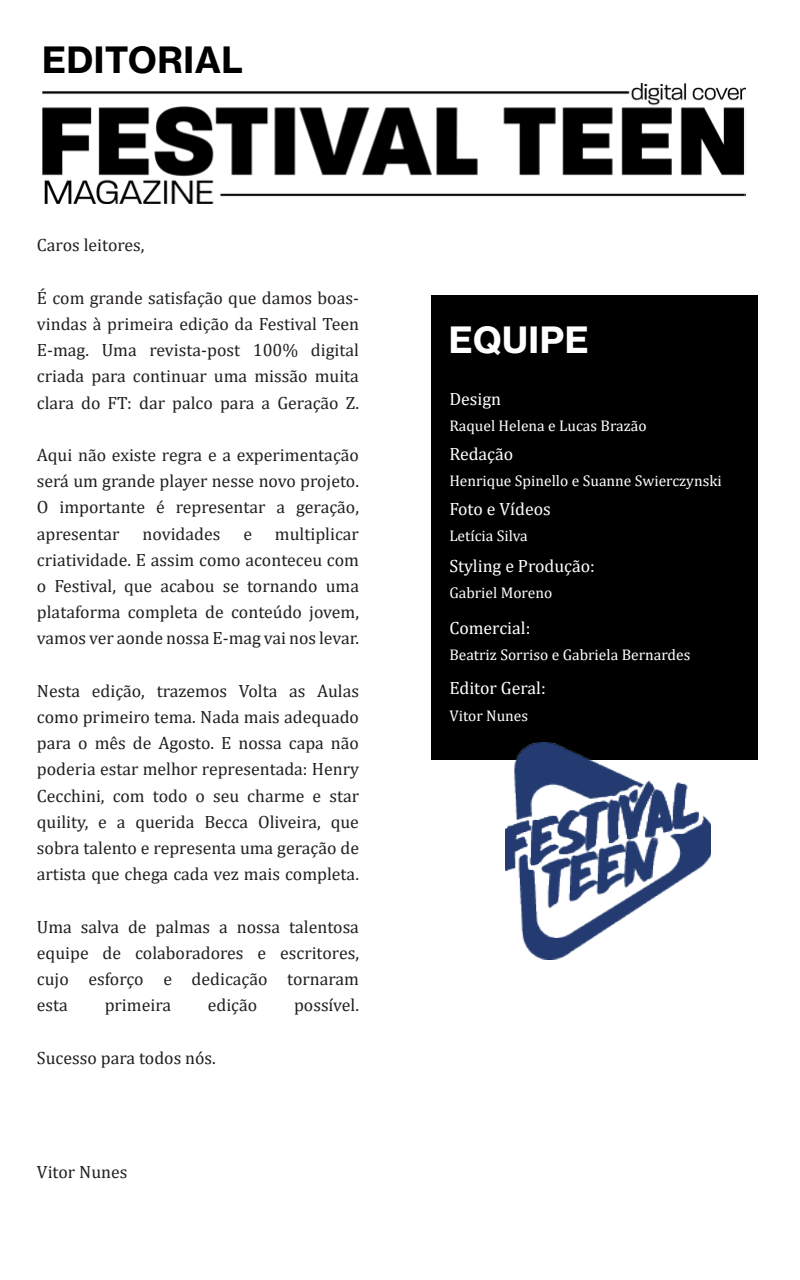
<style>
.page{position:relative;width:800px;height:1280px;background:#fff}
.page>*{position:absolute;margin:0;border:0;box-sizing:border-box;transform-origin:0 0}
.t1{font:35.7px "N Haas Grotesk TX Pro 75 Bd";letter-spacing:.015em;color:#000}
.t2{font:35.7px "N Haas Grotesk TX Pro 75 Bd";letter-spacing:.015em;color:#fff}
.t3{font:17.8px/26.2px "Cambria Math";color:#231f20;text-align:justify}
.t4{font:17.8px "Cambria Math";color:#fff}
.t5{font:15.5px "Cambria Math";color:#fff}
</style>
<div class="page">
<img style="left:43px;top:84px;width:702px;height:119px">
<div style="left:431px;top:295px;width:327px;height:465px;background:#000"></div>
<img style="left:505px;top:743px;width:205px;height:217px">
<h1 class="t1" style="left:42px;top:37px;width:203px">EDITORIAL</h1>
<p class="t3" style="left:37px;top:232px;width:109px">Caros leitores,</p>
<p class="t3" style="left:37px;top:285px;width:324px">É com grande satisfação que damos boas&shy;vindas à primeira edição da Festival Teen E-mag. Uma revista-post 100% digital criada para continuar uma missão muita clara do FT: dar palco para a Geração Z.</p>
<p class="t3" style="left:37px;top:442px;width:324px">Aqui não existe regra e a experimentação será um grande player nesse novo projeto.<br>O importante é representar a geração, apresentar</p>
<p class="t3" style="left:37px;top:520px;width:324px;text-indent:238px">multiplicar criatividade. E assim como aconteceu com o Festival, que acabou se tornando uma plataforma completa de conteúdo jovem, vamos ver aonde nossa E-mag vai nos levar.</p>
<p class="t3" style="left:37px;top:678px;width:324px">Nesta edição, trazemos Volta as Aulas como primeiro tema. Nada mais adequado para o mês de Agosto. E nossa capa não poderia estar melhor representada: Henry Cecchini, com todo o seu charme e star quility, e a querida Becca Oliveira, que sobra talento e representa uma geração de artista que chega cada vez mais completa.</p>
<p class="t3" style="left:37px;top:913px;width:324px">Uma salva de palmas a nossa talentosa equipe de colaboradores e escritores, cujo esforço e dedicação tornaram esta</p>
<p class="t3" style="left:143px;top:520px;width:79px">novidades</p>
<p class="t3" style="left:243px;top:520px;width:10px">e</p>
<p class="t3" style="left:105px;top:992px;width:68px">primeira</p>
<p class="t3" style="left:208px;top:992px;width:51px">edição</p>
<p class="t3" style="left:294px;top:992px;width:67px">possível.</p>
<p class="t3" style="left:37px;top:1044px;width:181px">Sucesso para todos nós.</p>
<p class="t3" style="left:37px;top:1158px;width:92px">Vitor Nunes</p>
<h1 class="t2" style="left:449px;top:318px;width:141px">EQUIPE</h1>
<p class="t4" style="left:449px;top:388px;width:53px">Design</p>
<p class="t5" style="left:449px;top:417px;width:199px">Raquel Helena e Lucas Brazão</p>
<p class="t4" style="left:449px;top:443px;width:65px">Redação</p>
<p class="t5" style="left:449px;top:471px;width:274px">Henrique Spinello e Suanne Swierczynski</p>
<p class="t4" style="left:449px;top:499px;width:103px">Foto e Vídeos</p>
<p class="t5" style="left:449px;top:527px;width:80px">Letícia Silva</p>
<p class="t4" style="left:449px;top:556px;width:147px">Styling e Produção:</p>
<p class="t5" style="left:449px;top:584px;width:104px">Gabriel Moreno</p>
<p class="t4" style="left:449px;top:617px;width:83px">Comercial:</p>
<p class="t5" style="left:449px;top:645px;width:243px">Beatriz Sorriso e Gabriela Bernardes</p>
<p class="t4" style="left:449px;top:678px;width:98px">Editor Geral:</p>
<p class="t5" style="left:449px;top:706px;width:80px">Vitor Nunes</p>
</div>
